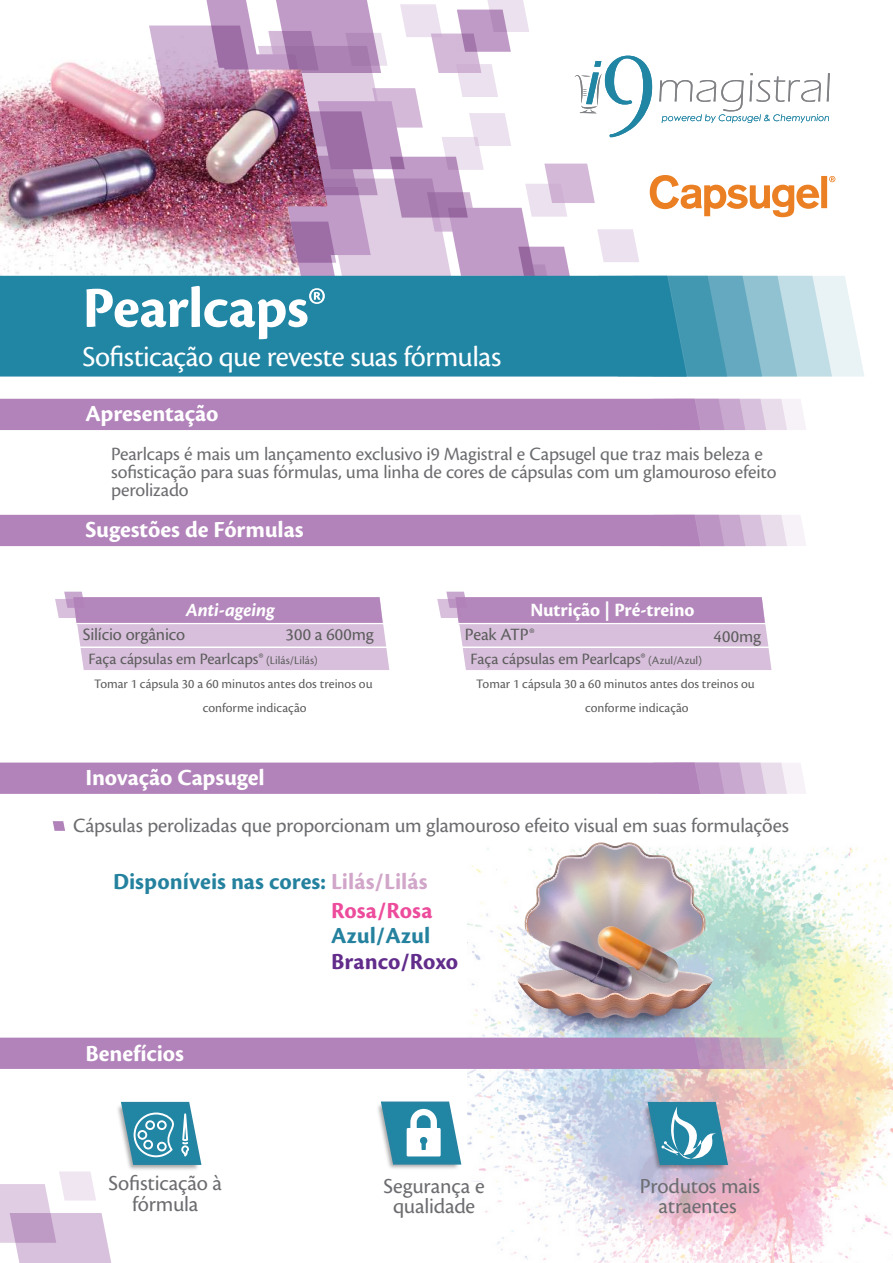
<style>
.page{position:relative;width:893px;height:1263px;background:#fff}
.page>*{position:absolute;margin:0;border:0;box-sizing:border-box;transform-origin:0 0}
.t1{font:700 60px "Cronos Pro";letter-spacing:-.015em;color:#fff}
.t2{font:30px "Cronos Pro";letter-spacing:-.02em;color:#fff}
.t3{font:700 24px "Cronos Pro";letter-spacing:-.005em;color:#fff}
.t4{font:700 24px "Cronos Pro";letter-spacing:.005em;color:#25829f}
.t5{font:700 24px "Cronos Pro";color:#622c8b}
.t6{font:700 24px "Cronos Pro";letter-spacing:.005em;color:#ed4c9c}
.t7{font:22.2px/20.4px "Cronos Pro";letter-spacing:-.01em;color:#6c6d70;text-align:center}
.t8{font:21px "Cronos Pro";letter-spacing:-.01em;color:#6c6d70}
.t9{font:19.5px/18px "Cronos Pro";letter-spacing:-.01em;color:#6c6d70}
.t10{font:700 19.5px "Cronos Pro";letter-spacing:-.005em;color:#fff}
.t11{font:italic 700 19.5px "Cronos Pro";color:#fff}
.t12{font:18px "Cronos Pro";letter-spacing:-.01em;color:#5d5d5d}
.t13{font:16.5px "Cronos Pro";letter-spacing:-.005em;color:#5d5d5d}
.t14{font:13.5px/24px "Cronos Pro";color:#5d5d5d}
.s1{font-size:12px}
.s2{color:#d1a6c9}
</style>
<div class="page">
<img style="left:497px;top:847px;width:396px;height:416px">
<svg style="left:0;top:399px;width:806px;height:31px;background:#b78bbe"></svg>
<svg style="left:53px;top:821px;width:12px;height:10px"></svg>
<img style="left:378px;top:1069px;width:133px;height:152px">
<img style="left:592px;top:1069px;width:185px;height:152px">
<svg style="left:0;top:515px;width:806px;height:31px;background:#b78bbe"></svg>
<svg style="left:0;top:762px;width:806px;height:32px;background:#b88dbf"></svg>
<svg style="left:0;top:842px;width:806px;height:227px"></svg>
<img style="left:546px;top:940px;width:86px;height:53px">
<img style="left:594px;top:926px;width:86px;height:58px">
<svg style="left:55px;top:592px;width:334px;height:78px;background:#d3b8d7"></svg>
<svg style="left:437px;top:592px;width:335px;height:78px;background:#d3b8d7"></svg>
<svg style="left:646px;top:1100px;width:84px;height:66px;background:#629db4"></svg>
<svg style="left:0;top:1101px;width:202px;height:162px"></svg>
<svg style="left:379px;top:1099px;width:84px;height:67px"></svg>
<img style="left:0;top:0;width:864px;height:377px">
<h1 class="t1" style="left:82px;top:273px;width:245px">Pearlcaps®</h1>
<h2 class="t2" style="left:82px;top:339px;width:420px">Sofisticação que reveste suas fórmulas</h2>
<p class="t3" style="left:86px;top:400px;width:134px">Apresentação</p>
<p class="t9" style="left:111px;top:445px;width:667px">Pearlcaps é mais um lançamento exclusivo i9 Magistral e Capsugel que traz mais beleza e sofisticação para suas fórmulas, uma linha de cores de cápsulas com um glamouroso efeito perolizado</p>
<p class="t3" style="left:86px;top:516px;width:220px">Sugestões de Fórmulas</p>
<p class="t11" style="left:186px;top:599px;width:91px">Anti-ageing</p>
<p class="t12" style="left:83px;top:624px;width:104px">Silício orgânico</p>
<p class="t13" style="left:88px;top:650px;width:231px">Faça cápsulas em Pearlcaps® <span class="s1">(Lilás/Lilás)</span></p>
<p class="t14" style="left:203px;top:672px;width:171px;text-indent:-109px">Tomar 1 cápsula 30 a 60 minutos antes dos treinos ou conforme indicação</p>
<p class="t12" style="left:286px;top:624px;width:90px">300 a 600mg</p>
<p class="t3" style="left:86px;top:764px;width:181px">Inovação Capsugel</p>
<p class="t10" style="left:530px;top:599px;width:166px">Nutrição | Pré-treino</p>
<p class="t12" style="left:465px;top:624px;width:71px">Peak ATP®</p>
<p class="t13" style="left:471px;top:650px;width:233px">Faça cápsulas em Pearlcaps® <span class="s1">(Azul/Azul)</span></p>
<p class="t14" style="left:585px;top:672px;width:171px;text-indent:-109px">Tomar 1 cápsula 30 a 60 minutos antes dos treinos ou conforme indicação</p>
<p class="t12" style="left:713px;top:626px;width:49px">400mg</p>
<p class="t8" style="left:73px;top:814px;width:717px">Cápsulas perolizadas que proporcionam um glamouroso efeito visual em suas formulações</p>
<p class="t4" style="left:113px;top:867px;width:316px">Disponíveis nas cores: <span class="s2">Lilás/Lilás</span></p>
<p class="t3" style="left:86px;top:1039px;width:100px">Benefícios</p>
<p class="t6" style="left:331px;top:896px;width:103px">Rosa/Rosa</p>
<p class="t4" style="left:331px;top:922px;width:101px">Azul/Azul</p>
<p class="t5" style="left:331px;top:948px;width:129px">Branco/Roxo</p>
<p class="t7" style="left:109px;top:1173px;width:115px">Sofisticação à fórmula</p>
<p class="t7" style="left:384px;top:1176px;width:103px">Segurança e qualidade</p>
<p class="t7" style="left:640px;top:1176px;width:122px">Produtos mais atraentes</p>
</div>
